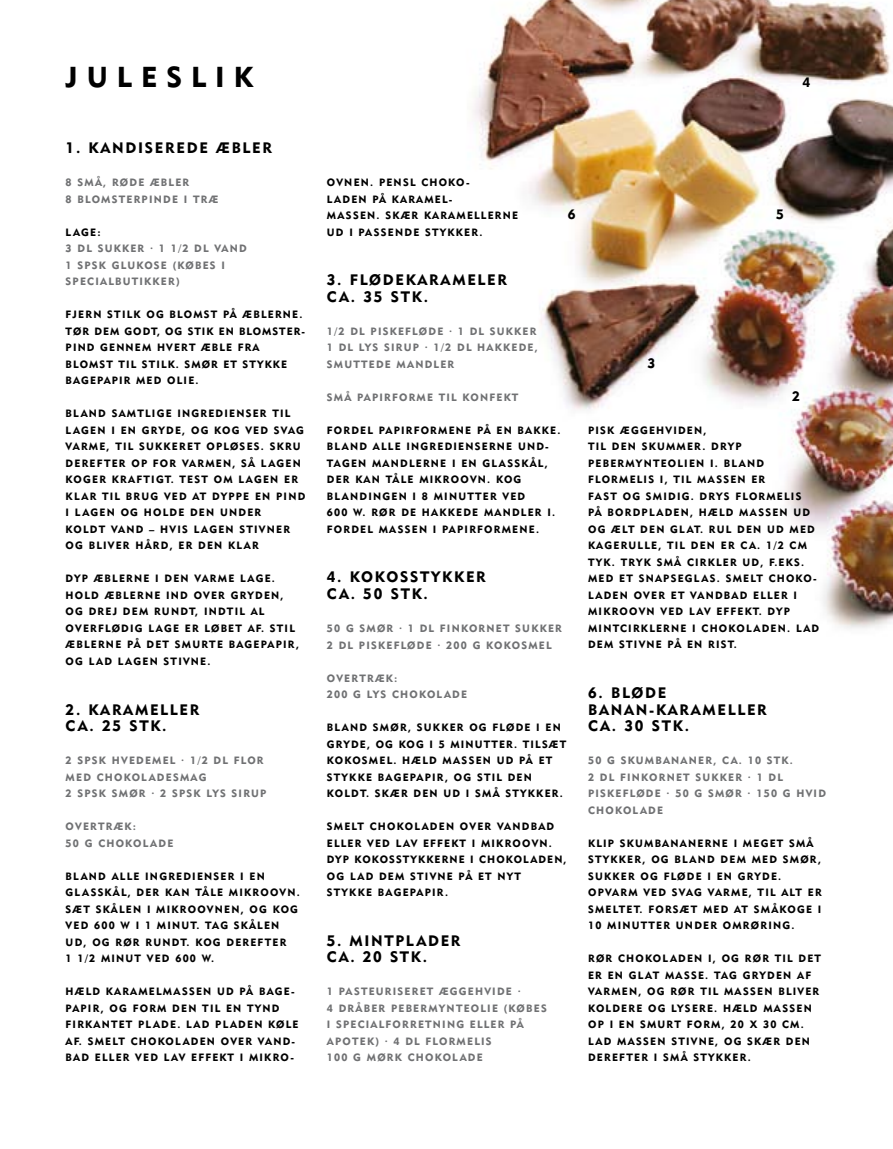
<style>
.page{position:relative;width:893px;height:1149px;background:#fff}
.page>*{position:absolute;margin:0;border:0;box-sizing:border-box;transform-origin:0 0}
.t1{font:28.5px "Geometric 415 BT Black A";letter-spacing:.32em;color:#000}
.t2{font:15px/16.5px "Geometric 415 BT Black A";letter-spacing:.115em;color:#000}
.t3{font:13.5px "Geometric 415 BT Black A";color:#000}
.t4{font:10.5px/16.5px "Geometric 415 BT Black A";letter-spacing:.115em;color:#000}
.t5{font:10.5px/16.5px "Geometric 415 BT Black A";letter-spacing:.115em;color:#707173}
</style>
<div class="page">
<img style="left:473px;top:0;width:419px;height:629px">
<h1 class="t1" style="left:66px;top:60px;width:189px">JULESLIK</h1>
<p class="t3" style="left:802px;top:74px;width:9px">4</p>
<h2 class="t2" style="left:66px;top:139px;width:208px">1. KANDISEREDE ÆBLER</h2>
<p class="t5" style="left:66px;top:174px;width:154px">8 SMÅ, RØDE ÆBLER<br>8 BLOMSTERPINDE I TRÆ</p>
<p class="t4" style="left:66px;top:223px;width:37px">LAGE:</p>
<p class="t5" style="left:66px;top:240px;width:183px">3 DL SUKKER · 1 1/2 DL VAND<br>1 SPSK GLUKOSE (KØBES I<br>SPECIALBUTIKKER)</p>
<p class="t4" style="left:66px;top:306px;width:241px">FJERN STILK OG BLOMST PÅ ÆBLERNE.<br>TØR DEM GODT, OG STIK EN BLOMSTER-<br>PIND GENNEM HVERT ÆBLE FRA<br>BLOMST TIL STILK. SMØR ET STYKKE<br>BAGEPAPIR MED OLIE.</p>
<p class="t4" style="left:66px;top:405px;width:241px">BLAND SAMTLIGE INGREDIENSER TIL<br>LAGEN I EN GRYDE, OG KOG VED SVAG<br>VARME, TIL SUKKERET OPLØSES. SKRU<br>DEREFTER OP FOR VARMEN, SÅ LAGEN<br>KOGER KRAFTIGT. TEST OM LAGEN ER<br>KLAR TIL BRUG VED AT DYPPE EN PIND<br>I LAGEN OG HOLDE DEN UNDER<br>KOLDT VAND – HVIS LAGEN STIVNER<br>OG BLIVER HÅRD, ER DEN KLAR</p>
<p class="t4" style="left:66px;top:570px;width:235px">DYP ÆBLERNE I DEN VARME LAGE.<br>HOLD ÆBLERNE IND OVER GRYDEN,<br>OG DREJ DEM RUNDT, INDTIL AL<br>OVERFLØDIG LAGE ER LØBET AF. STIL<br>ÆBLERNE PÅ DET SMURTE BAGEPAPIR,<br>OG LAD LAGEN STIVNE.</p>
<h2 class="t2" style="left:66px;top:700px;width:135px">2. KARAMELLER<br>CA. 25 STK.</h2>
<p class="t5" style="left:66px;top:751px;width:202px">2 SPSK HVEDEMEL · 1/2 DL FLOR<br>MED CHOKOLADESMAG<br>2 SPSK SMØR · 2 SPSK LYS SIRUP</p>
<p class="t5" style="left:66px;top:817px;width:109px">OVERTRÆK:<br>50 G CHOKOLADE</p>
<p class="t4" style="left:66px;top:867px;width:236px">BLAND ALLE INGREDIENSER I EN<br>GLASSKÅL, DER KAN TÅLE MIKROOVN.<br>SÆT SKÅLEN I MIKROOVNEN, OG KOG<br>VED 600 W I 1 MINUT. TAG SKÅLEN<br>UD, OG RØR RUNDT. KOG DEREFTER<br>1 1/2 MINUT VED 600 W.</p>
<p class="t4" style="left:66px;top:982px;width:234px">HÆLD KARAMELMASSEN UD PÅ BAGE-<br>PAPIR, OG FORM DEN TIL EN TYND<br>FIRKANTET PLADE. LAD PLADEN KØLE<br>AF. SMELT CHOKOLADEN OVER VAND-<br>BAD ELLER VED LAV EFFEKT I MIKRO-</p>
<p class="t4" style="left:327px;top:174px;width:193px">OVNEN. PENSL CHOKO-<br>LADEN PÅ KARAMEL-<br>MASSEN. SKÆR KARAMELLERNE<br>UD I PASSENDE STYKKER.</p>
<h2 class="t2" style="left:327px;top:271px;width:182px">3. FLØDEKARAMELER<br>CA. 35 STK.</h2>
<p class="t5" style="left:327px;top:322px;width:212px">1/2 DL PISKEFLØDE · 1 DL SUKKER<br>1 DL LYS SIRUP · 1/2 DL HAKKEDE,<br>SMUTTEDE MANDLER</p>
<p class="t5" style="left:327px;top:388px;width:193px">SMÅ PAPIRFORME TIL KONFEKT</p>
<p class="t4" style="left:327px;top:421px;width:235px">FORDEL PAPIRFORMENE PÅ EN BAKKE.<br>BLAND ALLE INGREDIENSERNE UND-<br>TAGEN MANDLERNE I EN GLASSKÅL,<br>DER KAN TÅLE MIKROOVN. KOG<br>BLANDINGEN I 8 MINUTTER VED<br>600 W. RØR DE HAKKEDE MANDLER I.<br>FORDEL MASSEN I PAPIRFORMENE.</p>
<h2 class="t2" style="left:327px;top:568px;width:160px">4. KOKOSSTYKKER<br>CA. 50 STK.</h2>
<p class="t5" style="left:327px;top:619px;width:237px">50 G SMØR · 1 DL FINKORNET SUKKER<br>2 DL PISKEFLØDE · 200 G KOKOSMEL</p>
<p class="t5" style="left:327px;top:669px;width:142px">OVERTRÆK:<br>200 G LYS CHOKOLADE</p>
<p class="t4" style="left:327px;top:718px;width:241px">BLAND SMØR, SUKKER OG FLØDE I EN<br>GRYDE, OG KOG I 5 MINUTTER. TILSÆT<br>KOKOSMEL. HÆLD MASSEN UD PÅ ET<br>STYKKE BAGEPAPIR, OG STIL DEN<br>KOLDT. SKÆR DEN UD I SMÅ STYKKER.</p>
<p class="t4" style="left:327px;top:817px;width:241px">SMELT CHOKOLADEN OVER VANDBAD<br>ELLER VED LAV EFFEKT I MIKROOVN.<br>DYP KOKOSSTYKKERNE I CHOKOLADEN,<br>OG LAD DEM STIVNE PÅ ET NYT<br>STYKKE BAGEPAPIR.</p>
<h2 class="t2" style="left:327px;top:931px;width:135px">5. MINTPLADER<br>CA. 20 STK.</h2>
<p class="t5" style="left:327px;top:982px;width:221px">1 PASTEURISERET ÆGGEHVIDE ·<br>4 DRÅBER PEBERMYNTEOLIE (KØBES<br>I SPECIALFORRETNING ELLER PÅ<br>APOTEK) · 4 DL FLORMELIS<br>100 G MØRK CHOKOLADE</p>
<p class="t3" style="left:568px;top:206px;width:9px">6</p>
<p class="t3" style="left:647px;top:355px;width:9px">3</p>
<p class="t3" style="left:776px;top:206px;width:9px">5</p>
<p class="t3" style="left:792px;top:388px;width:9px">2</p>
<p class="t4" style="left:588px;top:421px;width:233px">PISK ÆGGEHVIDEN,<br>TIL DEN SKUMMER. DRYP<br>PEBERMYNTEOLIEN I. BLAND<br>FLORMELIS I, TIL MASSEN ER<br>FAST OG SMIDIG. DRYS FLORMELIS<br>PÅ BORDPLADEN, HÆLD MASSEN UD<br>OG ÆLT DEN GLAT. RUL DEN UD MED<br>KAGERULLE, TIL DEN ER CA. 1/2 CM<br>TYK. TRYK SMÅ CIRKLER UD, F.EKS.<br>MED ET SNAPSEGLAS. SMELT CHOKO-<br>LADEN OVER ET VANDBAD ELLER I<br>MIKROOVN VED LAV EFFEKT. DYP<br>MINTCIRKLERNE I CHOKOLADEN. LAD<br>DEM STIVNE PÅ EN RIST.</p>
<h2 class="t2" style="left:588px;top:684px;width:180px">6. BLØDE<br>BANAN-KARAMELLER<br>CA. 30 STK.</h2>
<p class="t5" style="left:588px;top:751px;width:239px">50 G SKUMBANANER, CA. 10 STK.<br>2 DL FINKORNET SUKKER · 1 DL<br>PISKEFLØDE · 50 G SMØR · 150 G HVID<br>CHOKOLADE</p>
<p class="t4" style="left:588px;top:834px;width:235px">KLIP SKUMBANANERNE I MEGET SMÅ<br>STYKKER, OG BLAND DEM MED SMØR,<br>SUKKER OG FLØDE I EN GRYDE.<br>OPVARM VED SVAG VARME, TIL ALT ER<br>SMELTET. FORSÆT MED AT SMÅKOGE I<br>10 MINUTTER UNDER OMRØRING.</p>
<p class="t4" style="left:588px;top:949px;width:234px">RØR CHOKOLADEN I, OG RØR TIL DET<br>ER EN GLAT MASSE. TAG GRYDEN AF<br>VARMEN, OG RØR TIL MASSEN BLIVER<br>KOLDERE OG LYSERE. HÆLD MASSEN<br>OP I EN SMURT FORM, 20 X 30 CM.<br>LAD MASSEN STIVNE, OG SKÆR DEN<br>DEREFTER I SMÅ STYKKER.</p>
</div>
